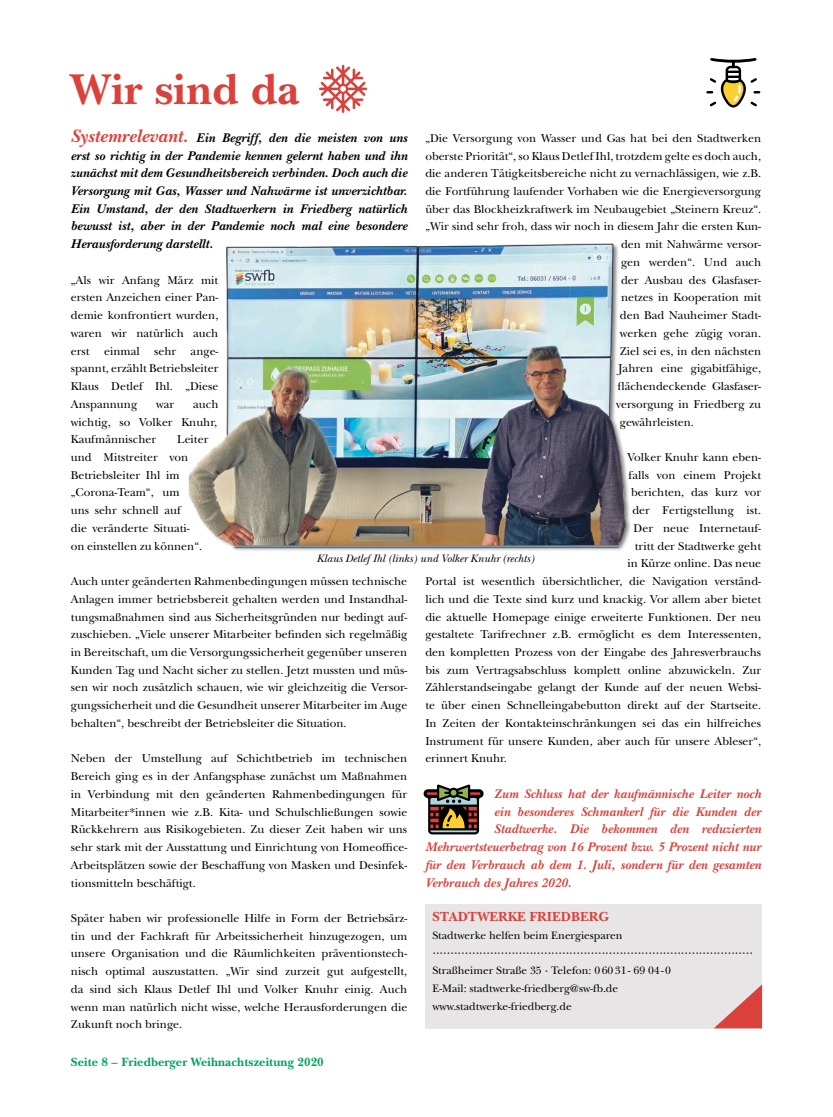
<style>
.page{position:relative;width:833px;height:1117px;background:#fff}
.page>*{position:absolute;margin:0;border:0;box-sizing:border-box;transform-origin:0 0}
.Fließtext-weniger-Tr{font:700 45px "New Baskerville";letter-spacing:.01em;color:#da413b}
.t1{font:700 13.75px "New Baskerville";letter-spacing:.005em;color:#da413b}
.Fließtext-weniger-Tr-2{font:italic 700 13.12px/17.8px "New Baskerville";letter-spacing:.01em;color:#000;text-align:justify}
.Fließtext-weniger-Tr-3{font:italic 700 13.12px "New Baskerville";letter-spacing:.01em;color:#da413b}
.t2{font:700 12.5px "New Baskerville";letter-spacing:.01em;color:#00a158}
.Fließtext-weniger-Tr-4{font:11.88px/17.8px "New Baskerville";color:#000;text-align:justify}
.t3{font:11.25px "New Baskerville";color:#000}
._1_Fließtext_bold_it{font:italic 11.25px "New Baskerville";color:#000}
.s1{font-size:18.75px;color:#da413b}
</style>
<div class="page">
<div style="left:425px;top:903px;width:337px;height:125px;background:#e7e5e5"></div>
<img style="left:189px;top:243px;width:442px;height:302px">
<hr style="left:234px;top:546px;width:384px;height:2px;background:#327cbd">
<svg style="left:714px;top:984px;width:48px;height:44px"></svg>
<svg style="left:706px;top:58px;width:54px;height:49px"></svg>
<svg style="left:319px;top:64px;width:48px;height:49px"></svg>
<svg style="left:423px;top:784px;width:61px;height:50px"></svg>
<p class="Fließtext-weniger-Tr" style="left:71px;top:63px;width:230px">Wir sind da</p>
<p class="Fließtext-weniger-Tr-2" style="left:71px;top:129px;width:338px"><span class="s1">Systemrelevant.</span> Ein Begriff, den die meisten von uns erst so richtig in der Pandemie kennen gelernt haben und ihn zunächst mit dem Gesundheitsbereich verbinden. Doch auch die Versorgung mit Gas, Wasser und Nahwärme ist unverzichtbar.<br>Ein Umstand, der den Stadtwerkern in Friedberg natürlich bewusst ist, aber in der Pandemie noch mal eine besondere Herausforderung darstellt.</p>
<p class="Fließtext-weniger-Tr-4" style="left:71px;top:271px;width:149px">„Als wir Anfang März mit ersten Anzeichen einer Pan&shy;demie konfrontiert wurden, waren wir natürlich auch erst einmal sehr ange&shy;spannt, erzählt Betriebsleiter Klaus Detlef Ihl. „Diese Anspannung</p>
<p class="Fließtext-weniger-Tr-4" style="left:425px;top:129px;width:337px">„Die Versorgung von Wasser und Gas hat bei den Stadtwerken</p>
<p class="Fließtext-weniger-Tr-4" style="left:425px;top:147px;width:337px">oberste Priorität“, so Klaus Detlef Ihl, trotzdem gelte es doch auch,</p>
<p class="Fließtext-weniger-Tr-4" style="left:425px;top:165px;width:337px">die anderen Tätigkeitsbereiche nicht zu vernachlässigen, wie z.B.</p>
<p class="Fließtext-weniger-Tr-4" style="left:425px;top:182px;width:337px">die Fortführung laufender Vorhaben wie die Energieversorgung</p>
<p class="Fließtext-weniger-Tr-4" style="left:425px;top:200px;width:337px">über das Blockheizkraftwerk im Neubaugebiet „Steinern Kreuz“.</p>
<p class="Fließtext-weniger-Tr-4" style="left:425px;top:218px;width:337px">„Wir sind sehr froh, dass wir noch in diesem Jahr die ersten Kun-</p>
<p class="Fließtext-weniger-Tr-4" style="left:621px;top:235px;width:142px">den mit Nahwärme versor-</p>
<p class="Fließtext-weniger-Tr-4" style="left:621px;top:253px;width:142px">gen werden“. Und auch</p>
<p class="Fließtext-weniger-Tr-4" style="left:621px;top:271px;width:142px">der Ausbau des Glasfaser-</p>
<p class="Fließtext-weniger-Tr-4" style="left:621px;top:289px;width:142px">netzes in Kooperation mit</p>
<p class="Fließtext-weniger-Tr-4" style="left:620px;top:306px;width:143px">den Bad Nauheimer Stadt-</p>
<p class="Fließtext-weniger-Tr-4" style="left:620px;top:324px;width:143px">werken gehe zügig voran.</p>
<p class="Fließtext-weniger-Tr-4" style="left:620px;top:342px;width:143px">Ziel sei es, in den nächsten</p>
<p class="Fließtext-weniger-Tr-4" style="left:618px;top:359px;width:144px">Jahren eine gigabitfähige,</p>
<p class="Fließtext-weniger-Tr-4" style="left:617px;top:377px;width:145px">flächendeckende Glasfaser-</p>
<p class="Fließtext-weniger-Tr-4" style="left:616px;top:395px;width:147px">versorgung in Friedberg zu</p>
<p class="Fließtext-weniger-Tr-4" style="left:620px;top:413px;width:76px">gewährleisten.</p>
<p class="Fließtext-weniger-Tr-4" style="left:627px;top:448px;width:135px">Volker Knuhr kann eben-</p>
<p class="Fließtext-weniger-Tr-4" style="left:628px;top:466px;width:134px">falls von einem Projekt</p>
<p class="Fließtext-weniger-Tr-4" style="left:631px;top:483px;width:132px">berichten, das kurz vor</p>
<p class="Fließtext-weniger-Tr-4" style="left:632px;top:501px;width:130px">der Fertigstellung ist.</p>
<p class="Fließtext-weniger-Tr-4" style="left:633px;top:519px;width:129px">Der neue Internetauf-</p>
<p class="Fließtext-weniger-Tr-4" style="left:635px;top:537px;width:128px">tritt der Stadtwerke geht</p>
<p class="Fließtext-weniger-Tr-4" style="left:627px;top:554px;width:135px">in Kürze online. Das neue</p>
<p class="Fließtext-weniger-Tr-4" style="left:425px;top:572px;width:337px">Portal ist wesentlich übersichtlicher, die Navigation verständ-</p>
<p class="Fließtext-weniger-Tr-4" style="left:425px;top:590px;width:337px">lich und die Texte sind kurz und knackig. Vor allem aber bietet</p>
<p class="Fließtext-weniger-Tr-4" style="left:425px;top:607px;width:337px">die aktuelle Homepage einige erweiterte Funktionen. Der neu</p>
<p class="Fließtext-weniger-Tr-4" style="left:425px;top:625px;width:337px">gestaltete Tarifrechner z.B. ermöglicht es dem Interessenten,</p>
<p class="Fließtext-weniger-Tr-4" style="left:425px;top:643px;width:337px">den kompletten Prozess von der Eingabe des Jahresverbrauchs</p>
<p class="Fließtext-weniger-Tr-4" style="left:425px;top:661px;width:337px">bis zum Vertragsabschluss komplett online abzuwickeln. Zur</p>
<p class="Fließtext-weniger-Tr-4" style="left:425px;top:678px;width:337px">Zählerstandseingabe gelangt der Kunde auf der neuen Websi-</p>
<p class="Fließtext-weniger-Tr-4" style="left:425px;top:696px;width:337px">te über einen Schnelleingabebutton direkt auf der Startseite.</p>
<p class="Fließtext-weniger-Tr-4" style="left:425px;top:714px;width:337px">In Zeiten der Kontakteinschränkungen sei das ein hilfreiches</p>
<p class="Fließtext-weniger-Tr-4" style="left:425px;top:731px;width:337px">Instrument für unsere Kunden, aber auch für unsere Ableser“,</p>
<p class="Fließtext-weniger-Tr-4" style="left:425px;top:749px;width:83px">erinnert Knuhr.</p>
<p class="Fließtext-weniger-Tr-3" style="left:494px;top:785px;width:268px">Zum Schluss hat der kaufmännische Leiter noch</p>
<p class="Fließtext-weniger-Tr-3" style="left:494px;top:803px;width:268px">ein besonderes Schmankerl für die Kunden der</p>
<p class="Fließtext-weniger-Tr-3" style="left:494px;top:821px;width:268px">Stadtwerke. Die bekommen den reduzierten</p>
<p class="Fließtext-weniger-Tr-3" style="left:425px;top:839px;width:337px">Mehrwertsteuerbetrag von 16 Prozent bzw. 5 Prozent nicht nur</p>
<p class="Fließtext-weniger-Tr-3" style="left:425px;top:856px;width:337px">für den Verbrauch ab dem 1. Juli, sondern für den gesamten</p>
<p class="Fließtext-weniger-Tr-3" style="left:425px;top:874px;width:148px">Verbrauch des Jahres 2020.</p>
<p class="Fließtext-weniger-Tr-4" style="left:71px;top:395px;width:149px;text-indent:122px">auch wichtig, so Volker Knuhr, Kaufmännischer</p>
<p class="Fließtext-weniger-Tr-4" style="left:156px;top:395px;width:20px">war</p>
<p class="Fließtext-weniger-Tr-4" style="left:71px;top:430px;width:139px;text-align:left;text-indent:106px">Leiter und Mitstreiter von<br>Betriebsleiter Ihl im „Corona-Team“, um<br>uns sehr schnell auf<br>die veränderte Situati-<br>on einstellen zu können“.</p>
<p class="Fließtext-weniger-Tr-4" style="left:71px;top:572px;width:338px">Auch unter geänderten Rahmenbedingungen müssen technische Anlagen immer betriebsbereit gehalten werden und Instandhal&shy;tungsmaßnahmen sind aus Sicherheitsgründen nur bedingt auf&shy;zuschieben. „Viele unserer Mitarbeiter befinden sich regelmäßig in Bereitschaft, um die Versorgungssicherheit gegenüber unseren Kunden Tag und Nacht sicher zu stellen. Jetzt mussten und müs&shy;sen wir noch zusätzlich schauen, wie wir gleichzeitig die Versor&shy;gungssicherheit und die Gesundheit unserer Mitarbeiter im Auge behalten“, beschreibt der Betriebsleiter die Situation.</p>
<p class="Fließtext-weniger-Tr-4" style="left:71px;top:749px;width:338px">Neben der Umstellung auf Schichtbetrieb im technischen Bereich ging es in der Anfangsphase zunächst um Maßnahmen in Verbindung mit den geänderten Rahmenbedingungen für Mitarbeiter*innen wie z.B. Kita- und Schulschließungen sowie Rückkehrern aus Risikogebieten. Zu dieser Zeit haben wir uns sehr stark mit der Ausstattung und Einrichtung von Homeoffice-Arbeitsplätzen sowie der Beschaffung von Masken und Desinfek&shy;tionsmitteln beschäftigt.</p>
<p class="Fließtext-weniger-Tr-4" style="left:71px;top:909px;width:338px">Später haben wir professionelle Hilfe in Form der Betriebsärz&shy;tin und der Fachkraft für Arbeitssicherheit hinzugezogen, um unsere Organisation und die Räumlichkeiten präventionstech&shy;nisch optimal auszustatten. „Wir sind zurzeit gut aufgestellt, da sind sich Klaus Detlef Ihl und Volker Knuhr einig. Auch wenn man natürlich nicht wisse, welche Herausforderungen die Zukunft noch bringe.</p>
<p class="_1_Fließtext_bold_it" style="left:316px;top:551px;width:219px">Klaus Detlef Ihl (links) und Volker Knuhr (rechts)</p>
<p class="t1" style="left:432px;top:908px;width:178px">STADTWERKE FRIEDBERG</p>
<p class="t3" style="left:432px;top:928px;width:192px">Stadtwerke helfen beim Energiesparen</p>
<p class="t3" style="left:432px;top:946px;width:322px">·························································································</p>
<p class="t3" style="left:432px;top:963px;width:240px">Straßheimer Straße 35 · Telefon: 06031- 69 04-0</p>
<p class="t3" style="left:432px;top:981px;width:187px">E-Mail: stadtwerke-friedberg@sw-fb.de</p>
<p class="t3" style="left:432px;top:999px;width:141px">www.stadtwerke-friedberg.de</p>
<p class="t2" style="left:71px;top:1054px;width:254px">Seite 8 – Friedberger Weihnachtszeitung 2020</p>
</div>
